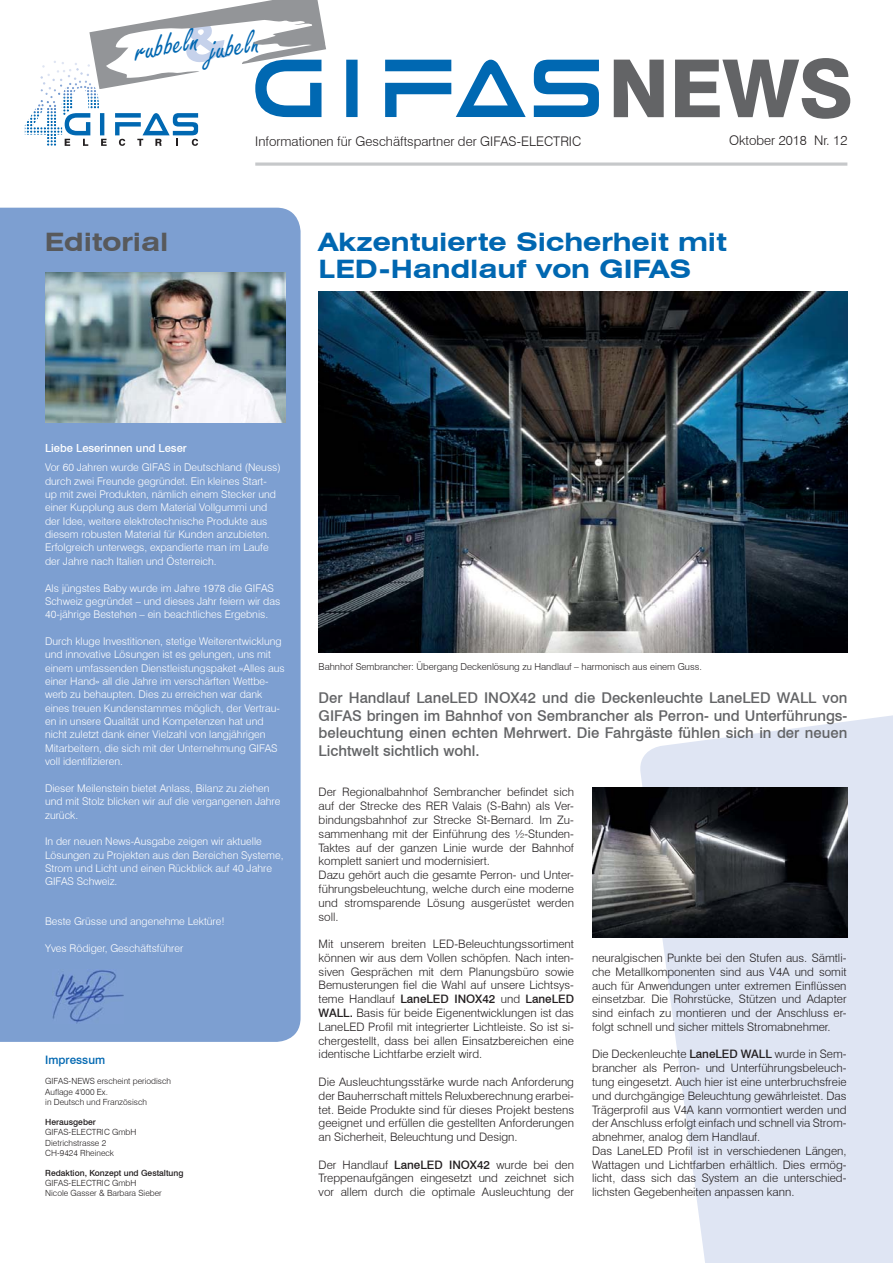
<style>
.page{position:relative;width:893px;height:1263px;background:#fff}
.page>*{position:absolute;margin:0;border:0;box-sizing:border-box;transform-origin:0 0}
.t1{font:800 79.95px "Swiss 721 BT";color:#636466}
.t2{font:34.8px "Freestyle Script";color:#0067b1}
.t3{font:700 expanded 25.5px/26.5px "Swiss 721 BT";color:#0067b1}
.t4{font:700 expanded 25.5px "Swiss 721 BT";color:#58595b}
.t5{font:500 14.85px/17.9px "Swiss 721 BT";color:#636466;text-align:justify}
.t6{font:300 13.2px "Swiss 721 BT";color:#231f20}
.t7{font:300 11.7px/13.8px "Swiss 721 BT";color:#231f20;text-align:justify}
.t8{font:500 11.7px "Swiss 721 BT";color:#0067b1}
.t9{font:500 11.1px "Swiss 721 BT";color:#fff}
.t10{font:300 10.65px/13.4px "Swiss 721 BT";color:#fff}
.t11{font:300 9.6px "Swiss 721 BT";color:#231f20}
.t12{font:300 8.55px/10.2px "Swiss 721 BT";color:#231f20}
.t13{font:500 8.55px "Swiss 721 BT";color:#231f20}
.s1{font-family:"Swiss 721 BT";font-weight:700;font-stretch:expanded;font-size:52.2px;color:#c6d2eb}
.s2{font-weight:500}
</style>
<div class="page">
<svg style="left:637px;top:715px;width:256px;height:547px;fill:#dfe5f3"></svg>
<div style="left:0;top:208px;width:301px;height:834px;background:#7d9fd1"></div>
<img style="left:45px;top:273px;width:240px;height:150px">
<svg style="left:534px;top:60px;width:65px;height:57px"></svg>
<svg style="left:385px;top:60px;width:141px;height:57px"></svg>
<div style="left:346px;top:60px;width:12px;height:57px;background:#0068b2"></div>
<img style="left:592px;top:788px;width:255px;height:150px">
<img style="left:319px;top:292px;width:528px;height:360px">
<img style="left:53px;top:970px;width:71px;height:54px">
<hr style="left:255px;top:163px;width:592px;height:3px;background:#c6c8ca">
<svg style="left:25px;top:0;width:301px;height:146px"></svg>
<h2 class="t2" style="left:132px;top:31px;width:127px;rotate:-10deg">rubbeln<span class="s1">&amp;</span>jubeln</h2>
<h1 class="t1" style="left:608px;top:40px;width:247px">NEWS</h1>
<h3 class="t4" style="left:45px;top:227px;width:125px">Editorial</h3>
<p class="t6" style="left:255px;top:133px;width:327px">Informationen für Geschäftspartner der GIFAS-ELECTRIC</p>
<p class="t6" style="left:729px;top:133px;width:120px">Oktober 2018 Nr. 12</p>
<h3 class="t3" style="left:319px;top:229px;width:410px">Akzentuierte Sicherheit mit<br>LED-Handlauf von GIFAS</h3>
<p class="t9" style="left:45px;top:441px;width:143px">Liebe Leserinnen und Leser</p>
<p class="t10" style="left:45px;top:461px;width:237px">Vor 60 Jahren wurde GIFAS in Deutschland (Neuss) durch zwei Freunde gegründet. Ein kleines Start&shy;up mit zwei Produkten, nämlich einem Stecker und einer Kupplung aus dem Material Vollgummi und der Idee, weitere elektrotechnische Produkte aus diesem robusten Material für Kunden anzubieten.<br>Erfolgreich unterwegs, expandierte man im Laufe der Jahre nach Italien und Österreich.</p>
<p class="t10" style="left:45px;top:581px;width:237px">Als jüngstes Baby wurde im Jahre 1978 die GIFAS<br>Schweiz gegründet – und dieses Jahr feiern wir das<br>40-jährige Bestehen – ein beachtliches Ergebnis.</p>
<p class="t10" style="left:45px;top:634px;width:241px">Durch kluge Investitionen, stetige Weiterentwicklung und innovative Lösungen ist es gelungen, uns mit einem umfassenden Dienstleistungspaket «Alles aus einer Hand» all die Jahre im verschärften Wettbe&shy;werb zu behaupten. Dies zu erreichen war dank eines treuen Kundenstammes möglich, der Vertrau&shy;en in unsere Qualität und Kompetenzen hat und nicht zuletzt dank einer Vielzahl von langjährigen Mitarbeitern, die sich mit der Unternehmung GIFAS voll identifizieren.</p>
<p class="t10" style="left:45px;top:781px;width:237px">Dieser Meilenstein bietet Anlass, Bilanz zu ziehen und mit Stolz blicken wir auf die vergangenen Jahre zurück.</p>
<p class="t10" style="left:45px;top:835px;width:240px">In der neuen News-Ausgabe zeigen wir aktuelle Lösungen zu Projekten aus den Bereichen Systeme, Strom und Licht und einen Rückblick auf 40 Jahre GIFAS Schweiz.</p>
<p class="t10" style="left:45px;top:915px;width:181px">Beste Grüsse und angenehme Lektüre!</p>
<p class="t10" style="left:45px;top:942px;width:140px">Yves Rödiger, Geschäftsführer</p>
<p class="t8" style="left:45px;top:1053px;width:61px">Impressum</p>
<p class="t12" style="left:45px;top:1076px;width:127px">GIFAS-NEWS erscheint periodisch<br>Auflage 4'000 Ex.<br>in Deutsch und Französisch</p>
<p class="t13" style="left:45px;top:1117px;width:52px">Herausgeber</p>
<p class="t12" style="left:45px;top:1127px;width:93px">GIFAS-ELECTRIC GmbH<br>Dietrichstrasse 2<br>CH-9424 Rheineck</p>
<p class="t13" style="left:45px;top:1168px;width:140px">Redaktion, Konzept und Gestaltung</p>
<p class="t12" style="left:45px;top:1178px;width:118px">GIFAS-ELECTRIC GmbH<br>Nicole Gasser &amp; Barbara Sieber</p>
<p class="t11" style="left:319px;top:661px;width:385px">Bahnhof Sembrancher: Übergang Deckenlösung zu Handlauf – harmonisch aus einem Guss.</p>
<p class="t5" style="left:319px;top:688px;width:530px">Der Handlauf LaneLED INOX42 und die Deckenleuchte LaneLED WALL von GIFAS bringen im Bahnhof von Sem brancher als Perron- und Unterführungs&shy;beleuch tung einen echten Mehrwert. Die Fahrgäste fühlen sich in der neuen Lichtwelt sichtlich wohl.</p>
<p class="t7" style="left:319px;top:785px;width:257px;text-align:left">Der Regionalbahnhof Sembrancher befindet sich auf der Strecke des RER Valais (S-Bahn) als Ver&shy;bindungsbahnhof zur Strecke St-Bernard. Im Zu&shy;sammenhang mit der Einführung des ½-Stunden-Taktes auf der ganzen Linie wurde der Bahnhof komplett saniert und modernisiert.<br>Dazu gehört auch die gesamte Perron- und Unter&shy;führungsbeleuchtung, welche durch eine moderne und stromsparende Lösung ausgerüstet werden soll.</p>
<p class="t7" style="left:319px;top:937px;width:257px">Mit unserem breiten LED-Beleuchtungssortiment können wir aus dem Vollen schöpfen. Nach inten&shy;siven Gesprächen mit dem Planungsbüro sowie Bemusterungen fiel die Wahl auf unsere Lichtsys&shy;teme Handlauf <span class="s2">LaneLED INOX42</span> und <span class="s2">LaneLED WALL.</span> Basis für beide Eigenentwicklungen ist das LaneLED Profil mit integrierter Lichtleiste. So ist si&shy;chergestellt, dass bei allen Einsatzbereichen eine identische Lichtfarbe erzielt wird.</p>
<p class="t7" style="left:319px;top:1075px;width:257px">Die Ausleuchtungsstärke wurde nach Anforderung der Bauherrschaft mittels Reluxberechnung erarbei&shy;tet. Beide Produkte sind für dieses Projekt bestens geeignet und erfüllen die gestellten Anforderungen an Sicherheit, Beleuchtung und Design.</p>
<p class="t7" style="left:319px;top:1158px;width:257px">Der Handlauf <span class="s2">LaneLED INOX42</span> wurde bei den Treppenaufgängen eingesetzt und zeichnet sich vor allem durch die optimale Ausleuchtung der</p>
<p class="t7" style="left:592px;top:951px;width:256px">neuralgischen Punkte bei den Stufen aus. Sämtli&shy;che Metallkomponenten sind aus V4A und somit auch für Anwendungen unter extremen Einflüssen einsetzbar. Die Rohrstücke, Stützen und Adapter sind einfach zu montieren und der Anschluss er&shy;folgt schnell und sicher mittels Stromabnehmer.</p>
<p class="t7" style="left:592px;top:1047px;width:256px;text-align:left">Die Deckenleuchte <span class="s2">LaneLED WALL</span> wurde in Sem&shy;brancher als Perron- und Unterführungsbeleuch&shy;tung eingesetzt. Auch hier ist eine unterbruchsfreie und durchgängige Beleuchtung gewährleistet. Das Trägerprofil aus V4A kann vormontiert werden und der Anschluss erfolgt einfach und schnell via Strom&shy;abnehmer, analog dem Handlauf.<br>Das LaneLED Profil ist in verschiedenen Längen, Wattagen und Lichtfarben erhältlich. Dies ermög&shy;licht, dass sich das System an die unterschied&shy;lichsten Gegebenheiten anpassen kann.</p>
</div>
